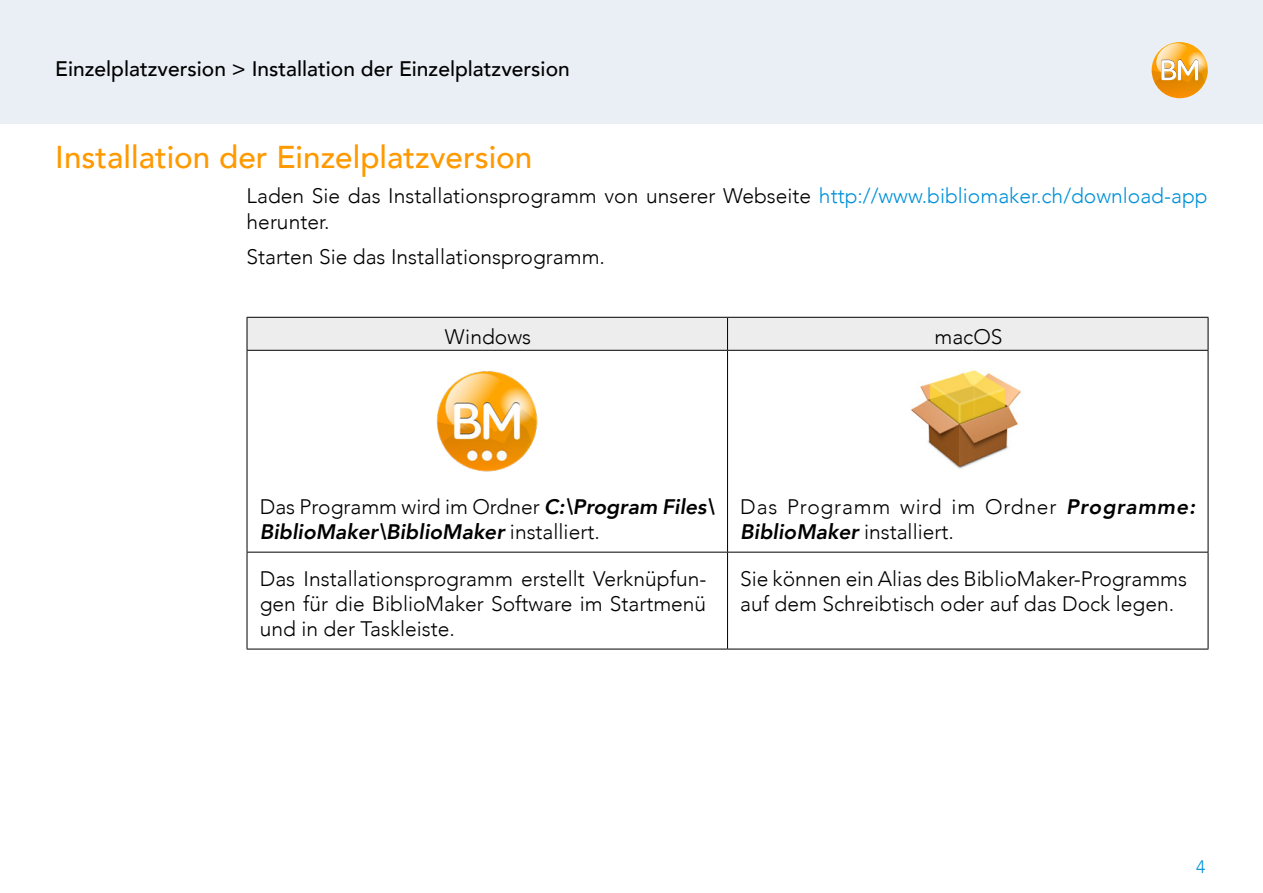
<style>
.page{position:relative;width:1263px;height:893px;background:#fff}
.page>*{position:absolute;margin:0;border:0;box-sizing:border-box;transform-origin:0 0}
.t1{font:500 31.5px "Avenir";color:#f90}
.t2{font:300 21px/25.2px "Avenir";color:#000}
.t3{font:italic 800 21px/25.2px "Avenir";color:#000}
.t4{font:300 21px/25.2px "Avenir";letter-spacing:.04em;color:#000}
.t5{font:500 21px "Avenir";color:#000}
.t6{font:300 18px "Avenir";color:#0091d8}
.s1{color:#0091d8}
.s2{font-weight:300;font-style:normal}
.s3{font-weight:800;font-style:italic}
</style>
<div class="page">
<div style="left:0;top:0;width:1263px;height:123px;background:#e9eff5"></div>
<svg style="left:1152px;top:43px;width:56px;height:55px"></svg>
<div style="left:248px;top:318px;width:960px;height:32px;background:#ededed"></div>
<hr style="left:247px;top:317px;width:480px;height:1px;background:#000">
<hr style="left:247px;top:318px;width:1px;height:32px;background:#000">
<hr style="left:727px;top:317px;width:481px;height:1px;background:#000">
<hr style="left:727px;top:318px;width:1px;height:32px;background:#000">
<hr style="left:1208px;top:318px;width:1px;height:32px;background:#000">
<hr style="left:247px;top:350px;width:480px;height:1px;background:#000">
<hr style="left:247px;top:351px;width:1px;height:201px;background:#000">
<hr style="left:727px;top:350px;width:481px;height:1px;background:#000">
<hr style="left:727px;top:351px;width:1px;height:201px;background:#000">
<hr style="left:1208px;top:351px;width:1px;height:201px;background:#000">
<hr style="left:247px;top:552px;width:480px;height:1px;background:#000">
<hr style="left:247px;top:552px;width:1px;height:97px;background:#000">
<hr style="left:727px;top:552px;width:481px;height:1px;background:#000">
<hr style="left:727px;top:552px;width:1px;height:97px;background:#000">
<hr style="left:1208px;top:552px;width:1px;height:97px;background:#000">
<hr style="left:247px;top:649px;width:480px;height:1px;background:#000">
<hr style="left:727px;top:649px;width:481px;height:1px;background:#000">
<img style="left:436px;top:371px;width:102px;height:101px">
<img style="left:911px;top:370px;width:110px;height:99px">
<p class="t5" style="left:55px;top:51px;width:516px">Einzelplatzversion &gt; Installation der Einzelplatzversion</p>
<h1 class="t1" style="left:55px;top:129px;width:479px">Installation der Einzelplatzversion</h1>
<p class="t2" style="left:247px;top:184px;width:962px">Laden Sie das Installationsprogramm von unserer Webseite <span class="s1">http://www.bibliomaker.ch/download-app </span>herunter.</p>
<p class="t2" style="left:247px;top:245px;width:360px">Starten Sie das Installationsprogramm.</p>
<p class="t2" style="left:445px;top:324px;width:88px">Windows</p>
<p class="t2" style="left:934px;top:324px;width:70px">macOS</p>
<p class="t3" style="left:260px;top:494px;width:456px"><span class="s2">Das Programm wird im Ordner</span> C:\Program Files\<br>BiblioMaker\BiblioMaker <span class="s2">installiert.</span></p>
<p class="t4" style="left:740px;top:494px;width:456px">Das Programm wird im Ordner <span class="s3">Programme:<br>BiblioMaker</span> installiert.</p>
<p class="t2" style="left:260px;top:566px;width:448px;text-align:justify">Das Installationsprogramm erstellt Verknüpfun&shy;gen für die BiblioMaker Software im Startmenü und in der Taskleiste.</p>
<p class="t2" style="left:740px;top:566px;width:448px">Sie können ein Alias des BiblioMaker-Programms auf dem Schreibtisch oder auf das Dock legen.</p>
<p class="t6" style="left:1196px;top:856px;width:11px">4</p>
</div>
